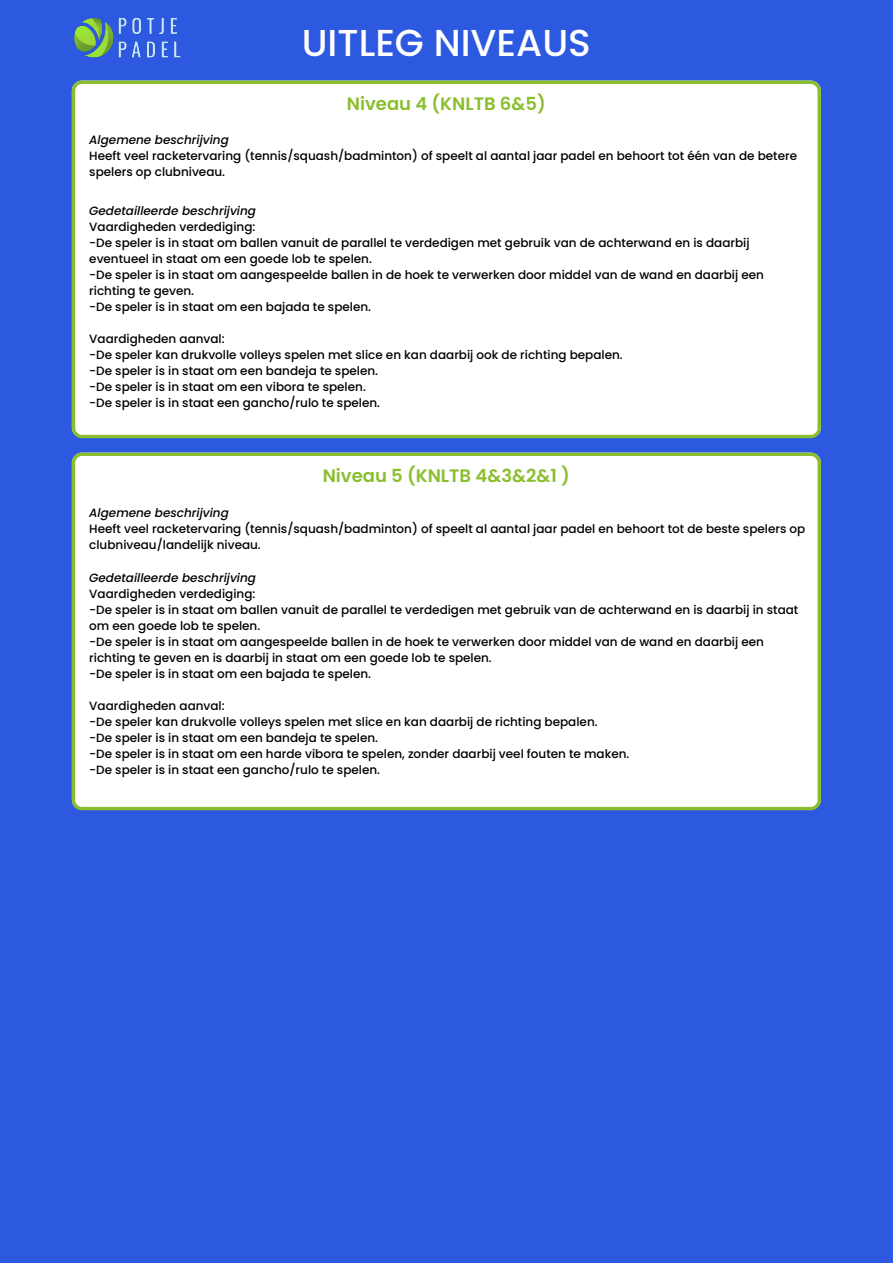
<style>
.page{position:relative;width:893px;height:1264px;background:#fff}
.page>*{position:absolute;margin:0;border:0;box-sizing:border-box;transform-origin:0 0}
.t1{font:500 37.5px "Poppins";color:#fff}
.t2{font:600 18px "Poppins";color:#8bbe2e}
.t3{font:500 12px/16px "Poppins";color:#000}
.t4{font:italic 500 12px "Poppins";color:#000}
</style>
<div class="page">
<div style="left:0;top:0;width:892px;height:1262px;background:#2d59e0"></div>
<div style="left:72px;top:452px;width:748px;height:358px;background:#fff"></div>
<div style="left:72px;top:81px;width:748px;height:357px;background:#fff"></div>
<img style="left:74px;top:17px;width:107px;height:41px">
<h1 class="t1" style="left:302px;top:17px;width:290px">UITLEG NIVEAUS</h1>
<h2 class="t2" style="left:347px;top:91px;width:200px">Niveau 4 (KNLTB 6&amp;5)</h2>
<p class="t4" style="left:89px;top:132px;width:141px">Algemene beschrijving</p>
<p class="t3" style="left:89px;top:148px;width:709px">Heeft veel racketervaring (tennis/squash/badminton) of speelt al aantal jaar padel en behoort tot één van de betere spelers op clubniveau.</p>
<p class="t4" style="left:89px;top:203px;width:168px">Gedetailleerde beschrijving</p>
<p class="t3" style="left:89px;top:219px;width:676px">Vaardigheden verdediging:<br>-De speler is in staat om ballen vanuit de parallel te verdedigen met gebruik van de achterwand en is daarbij eventueel in staat om een goede lob te spelen.<br>-De speler is in staat om aangespeelde ballen in de hoek te verwerken door middel van de wand en daarbij een richting te geven.<br>-De speler is in staat om een bajada te spelen.</p>
<p class="t3" style="left:89px;top:331px;width:535px">Vaardigheden aanval:<br>-De speler kan drukvolle volleys spelen met slice en kan daarbij ook de richting bepalen. -De speler is in staat om een bandeja te spelen.<br>-De speler is in staat om een vibora te spelen.<br>-De speler is in staat een gancho/rulo te spelen.</p>
<h2 class="t2" style="left:323px;top:463px;width:249px">Niveau 5 (KNLTB 4&amp;3&amp;2&amp;1 )</h2>
<p class="t4" style="left:89px;top:504px;width:141px">Algemene beschrijving</p>
<p class="t3" style="left:89px;top:520px;width:717px">Heeft veel racketervaring (tennis/squash/badminton) of speelt al aantal jaar padel en behoort tot de beste spelers op clubniveau/landelijk niveau.</p>
<p class="t4" style="left:89px;top:569px;width:168px">Gedetailleerde beschrijving</p>
<p class="t3" style="left:89px;top:586px;width:710px">Vaardigheden verdediging:<br>-De speler is in staat om ballen vanuit de parallel te verdedigen met gebruik van de achterwand en is daarbij in staat om een goede lob te spelen.<br>-De speler is in staat om aangespeelde ballen in de hoek te verwerken door middel van de wand en daarbij een richting te geven en is daarbij in staat om een goede lob te spelen.<br>-De speler is in staat om een bajada te spelen.</p>
<p class="t3" style="left:89px;top:698px;width:541px">Vaardigheden aanval:<br>-De speler kan drukvolle volleys spelen met slice en kan daarbij de richting bepalen.<br>-De speler is in staat om een bandeja te spelen.<br>-De speler is in staat om een harde vibora te spelen, zonder daarbij veel fouten te maken. -De speler is in staat een gancho/rulo te spelen.</p>
</div>
